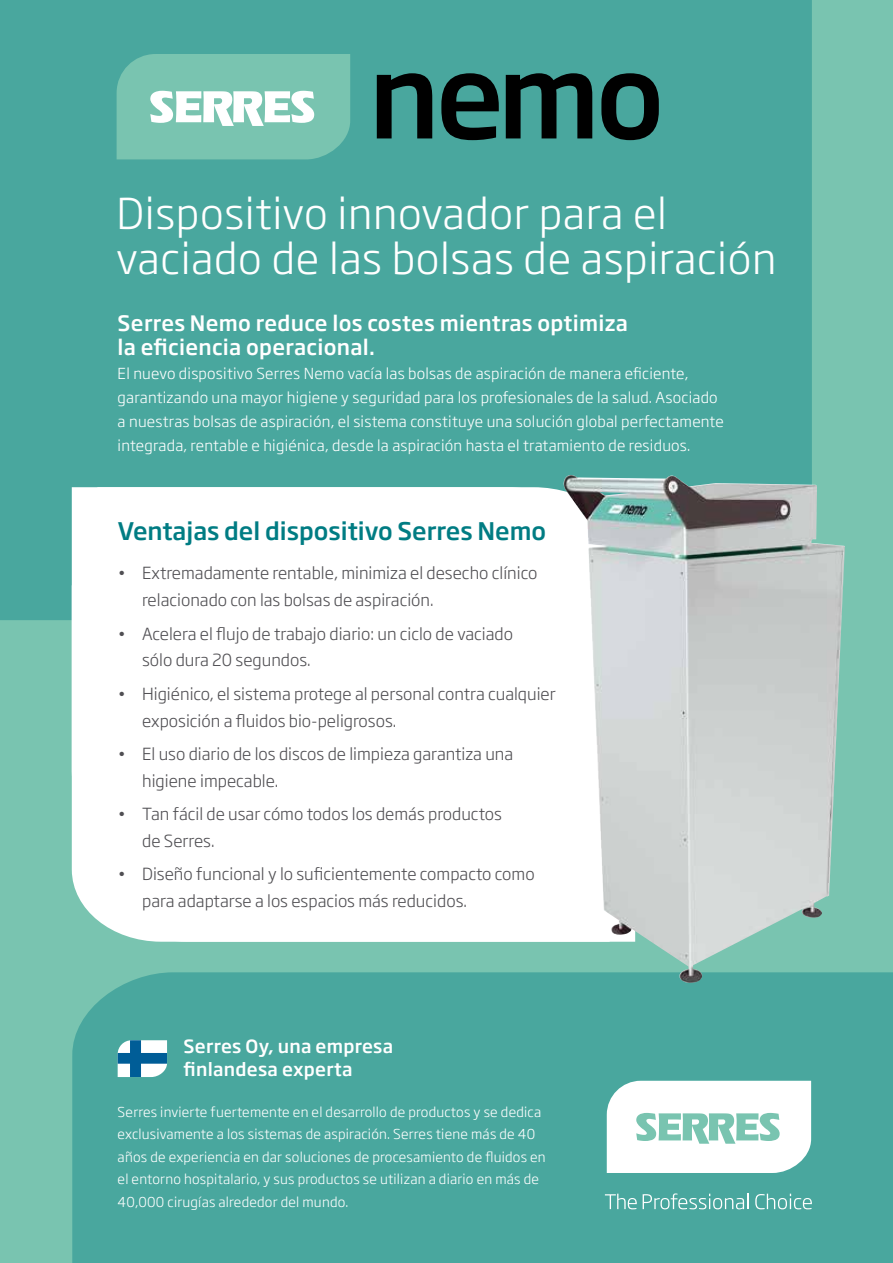
<style>
.page{position:relative;width:893px;height:1263px;background:#79c4b0}
.page>*{position:absolute;margin:0;border:0;box-sizing:border-box;transform-origin:0 0}
.t1{font:300 42px/45px "Soho Gothic Std";letter-spacing:.015em;color:#fff}
.t2{font:500 24px "Soho Gothic Std";color:#007c83}
.t3{font:500 21px/24px "Soho Gothic Std";letter-spacing:.015em;color:#fff}
.t4{font:500 18px/22.5px "Soho Gothic Std";letter-spacing:.015em;color:#fff}
.t5{font:300 16.5px/27px "Soho Gothic Std";color:#504f53}
.t6{font:300 15px/24px "Soho Gothic Std";letter-spacing:.015em;color:#fff}
.t7{font:300 13.5px/22.5px "Soho Gothic Std";letter-spacing:.015em;color:#fff}
</style>
<div class="page">
<div style="left:0;top:0;width:812px;height:620px;background:#49a79e"></div>
<div style="left:72px;top:972px;width:821px;height:291px;background:#49a79e"></div>
<svg style="left:605px;top:1194px;width:32px;height:15px"></svg>
<svg style="left:643px;top:1193px;width:105px;height:16px;background:#6fb9b2"></svg>
<svg style="left:755px;top:1194px;width:57px;height:15px"></svg>
<svg style="left:607px;top:1081px;width:204px;height:92px;background:#e5f3f0"></svg>
<svg style="left:118px;top:1040px;width:49px;height:37px;background:#83b1cb"></svg>
<svg style="left:117px;top:54px;width:233px;height:105px"></svg>
<svg style="left:377px;top:73px;width:55px;height:65px;background:#1d433f"></svg>
<svg style="left:441px;top:73px;width:58px;height:67px;background:#1d4440"></svg>
<svg style="left:506px;top:73px;width:86px;height:65px;background:#1e4642"></svg>
<svg style="left:601px;top:73px;width:58px;height:67px;background:#1e4642"></svg>
<div style="left:97px;top:844px;width:464px;height:98px;background:#fff"></div>
<div style="left:72px;top:487px;width:25px;height:357px;background:#fff"></div>
<div style="left:97px;top:487px;width:464px;height:357px;background:#fff"></div>
<img style="left:561px;top:473px;width:284px;height:511px">
<h1 class="t1" style="left:117px;top:192px;width:661px">Dispositivo innovador para el vaciado de las bolsas de aspiración</h1>
<p class="t3" style="left:118px;top:311px;width:512px">Serres Nemo reduce los costes mientras optimiza la eficiencia operacional.</p>
<p class="t6" style="left:118px;top:362px;width:608px">El nuevo dispositivo Serres Nemo vacía las bolsas de aspiración de manera eficiente, garantizando una mayor higiene y seguridad para los profesionales de la salud. Asociado a nuestras bolsas de aspiración, el sistema constituye una solución global perfectamente integrada, rentable e higiénica, desde la aspiración hasta el tratamiento de residuos.</p>
<h2 class="t2" style="left:118px;top:516px;width:430px">Ventajas del dispositivo Serres Nemo</h2>
<p class="t5" style="left:142px;top:560px;width:397px;text-indent:-25px">• Extremadamente rentable, minimiza el desecho clínico relacionado con las bolsas de aspiración.</p>
<p class="t5" style="left:142px;top:620px;width:372px;text-indent:-25px">• Acelera el flujo de trabajo diario: un ciclo de vaciado sólo dura 20 segundos.</p>
<p class="t5" style="left:142px;top:680px;width:415px;text-indent:-25px">• Higiénico, el sistema protege al personal contra cualquier exposición a fluidos bio-peligrosos.</p>
<p class="t5" style="left:142px;top:740px;width:373px;text-indent:-25px">• El uso diario de los discos de limpieza garantiza una higiene impecable.</p>
<p class="t5" style="left:142px;top:800px;width:361px;text-indent:-25px">• Tan fácil de usar cómo todos los demás productos de Serres.</p>
<p class="t5" style="left:142px;top:861px;width:394px;text-indent:-25px">• Diseño funcional y lo suficientemente compacto como para adaptarse a los espacios más reducidos.</p>
<p class="t4" style="left:184px;top:1035px;width:211px">Serres Oy, una empresa finlandesa experta</p>
<p class="t7" style="left:118px;top:1100px;width:430px">Serres invierte fuertemente en el desarrollo de productos y se dedica exclusivamente a los sistemas de aspiración. Serres tiene más de 40 años de experiencia en dar soluciones de procesamiento de fluidos en el entorno hospitalario, y sus productos se utilizan a diario en más de 40,000 cirugías alrededor del mundo.</p>
</div>
